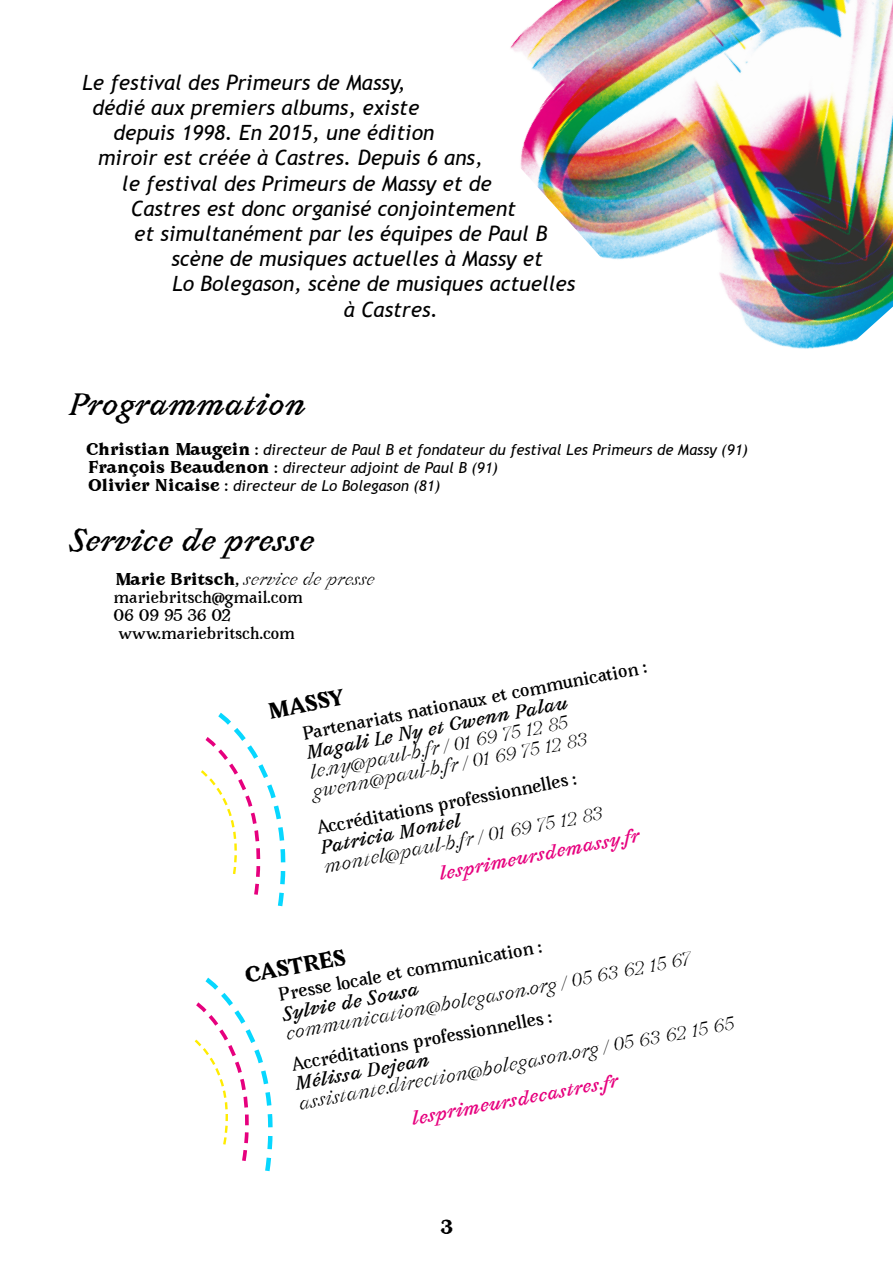
<style>
.page{position:relative;width:893px;height:1263px;background:#fff}
.page>*{position:absolute;margin:0;border:0;box-sizing:border-box;transform-origin:0 0}
.t1{font:italic 700 27px "Avara";color:#000}
.t2{font:italic 21px "Trebuchet MS";color:#000}
.t3{font:900 19.5px "Avara";color:#000}
.t4{font:900 18px "Avara";color:#000}
.t5{font:italic 300 16.5px/19.8px "Avara";color:#000}
.t6{font:700 16.5px "Avara";color:#000}
.t7{font:italic 700 16.5px "Avara";color:#000}
.t8{font:italic 700 16.5px "Avara";color:#e6007e}
.t9{font:italic 15px/18px "Trebuchet MS";color:#000}
.t10{font:700 15px "Avara";color:#000}
.t11{font:italic 300 15px "Avara";color:#000}
.s1{font-family:"Avara";font-weight:900;font-style:normal}
.s2{font-family:"Avara";font-weight:700;font-style:normal}
.s3{font-weight:900;font-style:normal}
.s4{font-weight:700;font-style:normal}
</style>
<div class="page">
<svg style="left:201px;top:712px;width:85px;height:195px"></svg>
<svg style="left:194px;top:977px;width:79px;height:195px"></svg>
<img style="left:510px;top:0;width:383px;height:349px">
<p class="t2" style="left:82px;top:70px;width:325px">Le festival des Primeurs de Massy,</p>
<p class="t2" style="left:93px;top:95px;width:328px">dédié aux premiers albums, existe</p>
<p class="t2" style="left:113px;top:120px;width:322px">depuis 1998. En 2015, une édition</p>
<p class="t2" style="left:98px;top:145px;width:386px">miroir est créée à Castres. Depuis 6 ans,</p>
<p class="t2" style="left:122px;top:170px;width:371px">le festival des Primeurs de Massy et de</p>
<p class="t2" style="left:131px;top:196px;width:387px">Castres est donc organisé conjointement</p>
<p class="t2" style="left:134px;top:221px;width:415px">et simultanément par les équipes de Paul B</p>
<p class="t2" style="left:171px;top:246px;width:373px">scène de musiques actuelles à Massy et</p>
<p class="t2" style="left:172px;top:271px;width:405px">Lo Bolegason, scène de musiques actuelles</p>
<p class="t2" style="left:344px;top:296px;width:96px">à Castres.</p>
<p class="t1" style="left:69px;top:386px;width:238px">Programmation</p>
<p class="t9" style="left:86px;top:440px;width:663px"><span class="s1">Christian Maugein</span> <span class="s2">:</span> directeur de Paul B et fondateur du festival Les Primeurs de Massy (91)<br><span class="s1">François Beaudenon</span> <span class="s2">:</span> directeur adjoint de Paul B (91)<br><span class="s1">Olivier Nicaise</span> <span class="s2">:</span> directeur de Lo Bolegason (81)</p>
<p class="t1" style="left:69px;top:521px;width:247px">Service de presse</p>
<p class="t11" style="left:116px;top:569px;width:261px"><span class="s3">Marie Britsch</span><span class="s4">,</span> service de presse</p>
<p class="t10" style="left:114px;top:586px;width:191px">mariebritsch@gmail.com</p>
<p class="t10" style="left:114px;top:604px;width:119px">06 09 95 36 02</p>
<p class="t10" style="left:118px;top:622px;width:178px">www.mariebritsch.com</p>
<p class="t6" style="left:300px;top:721px;width:352px;rotate:-11deg">Partenariats nationaux et communication :</p>
<p class="t3" style="left:266px;top:697px;width:78px;rotate:-11deg">MASSY</p>
<p class="t7" style="left:304px;top:741px;width:267px;rotate:-11deg">Magali Le Ny et Gwenn Palau</p>
<p class="t5" style="left:307px;top:763px;width:282px;rotate:-11deg">le.ny@paul-b.fr / 01 69 75 12 85 gwenn@paul-b.fr / 01 69 75 12 83</p>
<p class="t6" style="left:314px;top:816px;width:266px;rotate:-11deg">Accréditations professionnelles :</p>
<p class="t5" style="left:322px;top:857px;width:286px;rotate:-11deg">montel@paul-b.fr / 01 69 75 12 83</p>
<p class="t7" style="left:318px;top:836px;width:144px;rotate:-11deg">Patricia Montel</p>
<p class="t8" style="left:437px;top:862px;width:205px;rotate:-11deg">lesprimeursdemassy.fr</p>
<p class="t6" style="left:277px;top:984px;width:269px;rotate:-11deg">Presse locale et communication :</p>
<p class="t3" style="left:242px;top:962px;width:104px;rotate:-11deg">CASTRES</p>
<p class="t5" style="left:284px;top:1026px;width:413px;rotate:-11deg">communication@bolegason.org / 05 63 62 15 67</p>
<p class="t7" style="left:280px;top:1003px;width:140px;rotate:-11deg">Sylvie de Sousa</p>
<p class="t6" style="left:290px;top:1054px;width:266px;rotate:-11deg">Accréditations professionnelles :</p>
<p class="t5" style="left:297px;top:1096px;width:444px;rotate:-11deg">assistante.direction@bolegason.org / 05 63 62 15 65</p>
<p class="t7" style="left:293px;top:1073px;width:137px;rotate:-11deg">Mélissa Dejean</p>
<p class="t8" style="left:410px;top:1108px;width:211px;rotate:-11deg">lesprimeursdecastres.fr</p>
<p class="t4" style="left:440px;top:1214px;width:14px">3</p>
</div>
